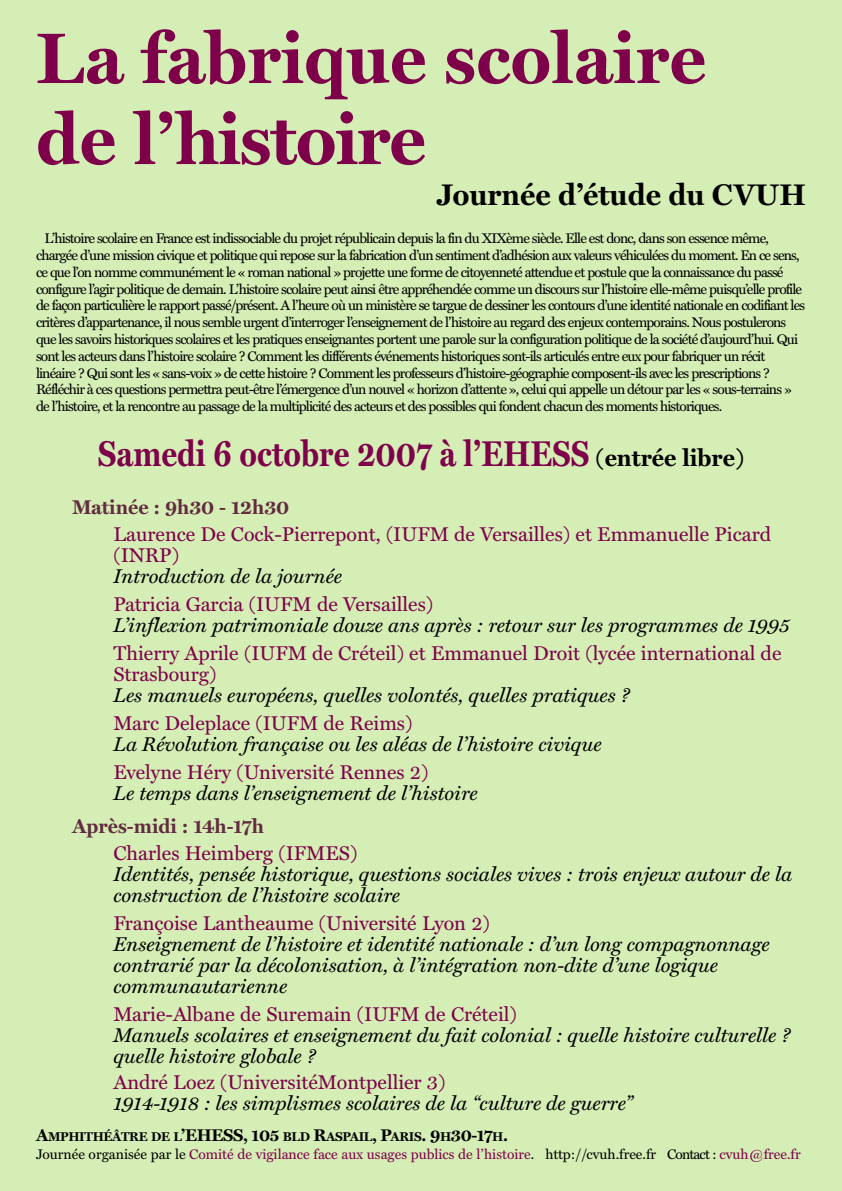
<style>
.page{position:relative;width:842px;height:1191px;background:#fff}
.page>*{position:absolute;margin:0;border:0;box-sizing:border-box;transform-origin:0 0}
.t1{font:700 72px/81px "Miller Text";color:#7e004b}
.t2{font:700 36px "Miller Text";color:#7e004b;scale:.86 1}
.t3{font:700 30px "Miller Text";color:#000}
.t4{font:italic 20px/21px "Miller Text";color:#000}
.t5{font:20px/21px "Miller Text";color:#7e004b}
.t6{font:700 20px "Miller Text";color:#622b40}
.t7{font:14px/16.8px "Miller Text";letter-spacing:-.06em;color:#000}
.t8{font:14px "Miller Text";color:#7e004b}
.t9{font:700 12.8px "Miller Text";letter-spacing:-.025em;color:#000}
.s1{font-size:24px;color:#000}
.s2{font-size:17px}
.s3{color:#000}
</style>
<div class="page">
<div style="left:0;top:0;width:842px;height:1190px;background:#d5eeb5"></div>
<h1 class="t1" style="left:36px;top:18px;width:672px">La fabrique scolaire de l’histoire</h1>
<h3 class="t3" style="left:436px;top:177px;width:371px">Journée d’étude du CVUH</h3>
<p class="t7" style="left:36px;top:230px;width:771px;text-indent:9px">L’histoire scolaire en France est indissociable du projet républicain depuis la fin du XIXème siècle. Elle est donc, dans son essence même, chargée d’une mission civique et politique qui repose sur la fabrication d’un sentiment d’adhésion aux valeurs véhiculées du moment. En ce sens, ce que l’on nomme communément le « roman national » projette une forme de citoyenneté attendue et postule que la connaissance du passé configure l’agir politique de demain. L’histoire scolaire peut ainsi être appréhendée comme un discours sur l’histoire elle-même puisqu’elle profile de façon particulière le rapport passé/présent. A l’heure où un ministère se targue de dessiner les contours d’une identité nationale en codifiant les critères d’appartenance, il nous semble urgent d’interroger l’enseignement de l’histoire au regard des enjeux contemporains. Nous postulerons que les savoirs historiques scolaires et les pratiques enseignantes portent une parole sur la configuration politique de la société d’aujourd’hui. Qui sont les acteurs dans l’histoire scolaire ? Comment les différents événements historiques sont-ils articulés entre eux pour fabriquer un récit linéaire ? Qui sont les « sans-voix » de cette histoire ? Comment les professeurs d’histoire-géographie composent-ils avec les prescriptions ?<br>Réfléchir à ces questions permettra peut-être l’émergence d’un nouvel « horizon d’attente », celui qui appelle un détour par les « sous-terrains » de l’histoire, et la rencontre au passage de la multiplicité des acteurs et des possibles qui fondent chacun des moments historiques.</p>
<h2 class="t2" style="left:98px;top:433px;width:753px">Samedi 6 octobre 2007 à l’EHESS <span class="s1">(entrée libre)</span></h2>
<h3 class="t6" style="left:72px;top:496px;width:219px">Matinée : 9h30 - 12h30</h3>
<h3 class="t5" style="left:113px;top:523px;width:659px">Laurence De Cock-Pierrepont, (IUFM de Versailles) et Emmanuelle Picard (INRP)</h3>
<h3 class="t4" style="left:113px;top:565px;width:230px">Introduction de la journée</h3>
<h3 class="t5" style="left:113px;top:593px;width:321px">Patricia Garcia (IUFM de Versailles)</h3>
<h3 class="t4" style="left:113px;top:614px;width:678px">L’inflexion patrimoniale douze ans après : retour sur les programmes de 1995</h3>
<h3 class="t5" style="left:113px;top:642px;width:670px">Thierry Aprile (IUFM de Créteil) et Emmanuel Droit (lycée international de<br>Strasbourg)</h3>
<h3 class="t4" style="left:113px;top:684px;width:518px">Les manuels européens, quelles volontés, quelles pratiques ?</h3>
<h3 class="t5" style="left:113px;top:712px;width:301px">Marc Deleplace (IUFM de Reims)</h3>
<h3 class="t4" style="left:113px;top:733px;width:490px">La Révolution française ou les aléas de l’histoire civique</h3>
<h3 class="t5" style="left:113px;top:761px;width:317px">Evelyne Héry (Université Rennes 2)</h3>
<h3 class="t4" style="left:113px;top:782px;width:366px">Le temps dans l’enseignement de l’histoire</h3>
<h3 class="t6" style="left:72px;top:814px;width:194px">Après-midi : 14h-17h</h3>
<h3 class="t5" style="left:113px;top:843px;width:245px">Charles Heimberg (IFMES)</h3>
<h3 class="t4" style="left:113px;top:864px;width:680px">Identités, pensée historique, questions sociales vives : trois enjeux autour de la construction de l’histoire scolaire</h3>
<h3 class="t5" style="left:113px;top:913px;width:378px">Françoise Lantheaume (Université Lyon 2)</h3>
<h3 class="t4" style="left:113px;top:934px;width:658px">Enseignement de l’histoire et identité nationale : d’un long compagnonnage contrarié par la décolonisation, à l’intégration non-dite d’une logique communautarienne</h3>
<h3 class="t5" style="left:113px;top:1004px;width:405px">Marie-Albane de Suremain (IUFM de Créteil)</h3>
<h3 class="t4" style="left:113px;top:1025px;width:678px">Manuels scolaires et enseignement du fait colonial : quelle histoire culturelle ? quelle histoire globale ?</h3>
<h3 class="t5" style="left:113px;top:1072px;width:334px">André Loez (UniversitéMontpellier 3)</h3>
<h3 class="t4" style="left:113px;top:1093px;width:521px">1914-1918 : les simplismes scolaires de la “culture de guerre”</h3>
<p class="t9" style="left:36px;top:1128px;width:474px"><span class="s2">A</span>MPHITHÉÂTRE DE L<span class="s2">’EHESS, 105</span> BLD <span class="s2">R</span>ASPAIL<span class="s2">, P</span>ARIS<span class="s2">. 9</span>H<span class="s2">30-17</span>H<span class="s2">.</span></p>
<p class="t8" style="left:36px;top:1145px;width:766px"><span class="s3">Journée organisée par le</span> Comité de vigilance face aux usages publics de l’histoire<span class="s3">. http://cvuh.free.fr Contact:</span> cvuh@free.fr</p>
</div>
